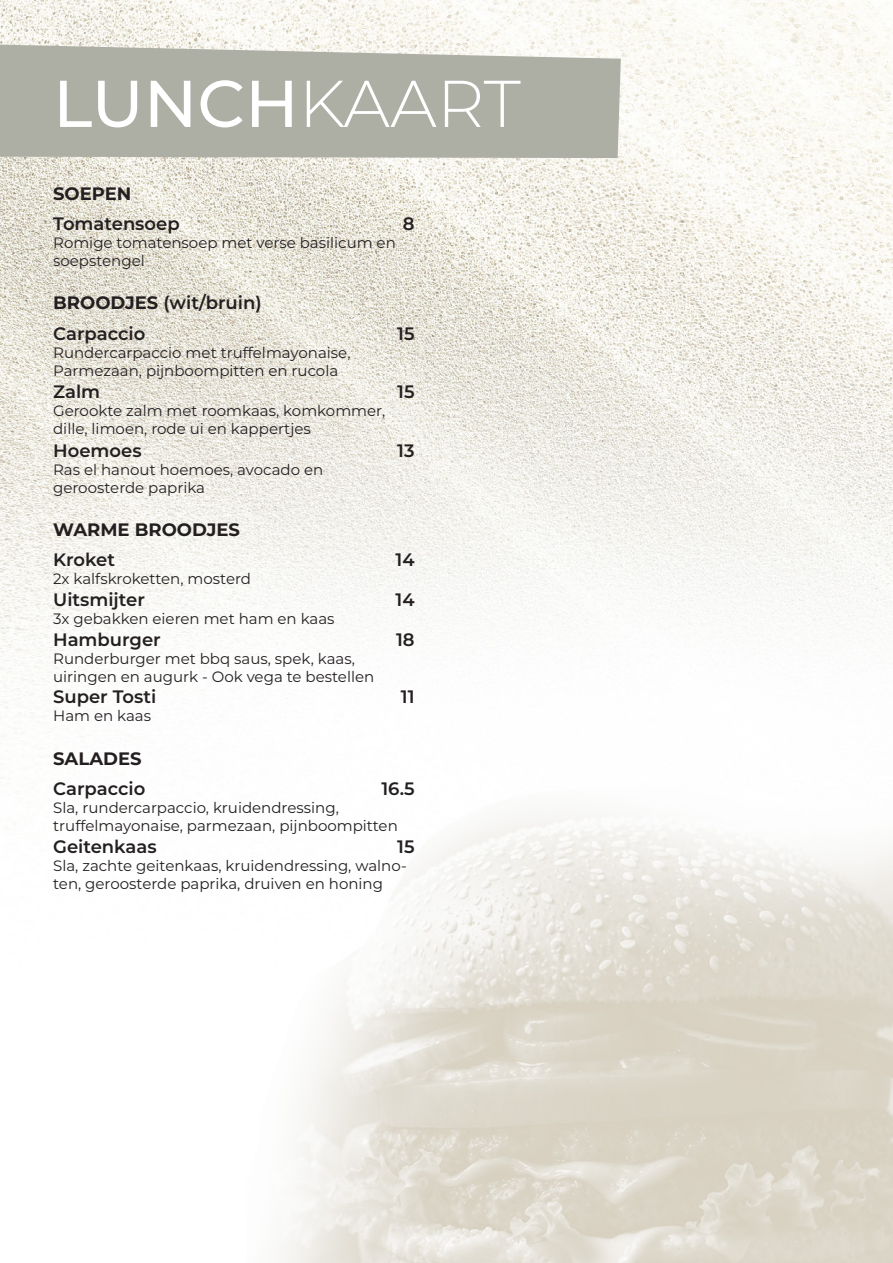
<style>
.page{position:relative;width:893px;height:1263px;background:#fff}
.page>*{position:absolute;margin:0;border:0;box-sizing:border-box;transform-origin:0 0}
.t1{font:500 66px "Montserrat";color:#fff}
.t2{font:600 18px "Montserrat";color:#231f20}
.t3{font:700 18px "Montserrat";color:#231f20}
.t4{font:15px/18px "Montserrat";color:#231f20}
.s1{font-weight:300}
.s2{font-weight:700}
</style>
<div class="page">
<img style="left:0;top:0;width:893px;height:1263px">
<svg style="left:0;top:45px;width:621px;height:113px;background:#b1b2a8"></svg>
<p class="t1" style="left:53px;top:57px;width:469px">LUNCH<span class="s1">KAART</span></p>
<p class="t3" style="left:53px;top:181px;width:80px">SOEPEN</p>
<p class="t2" style="left:53px;top:211px;width:128px">Tomatensoep</p>
<p class="t2" style="left:403px;top:211px;width:13px">8</p>
<p class="t4" style="left:53px;top:233px;width:344px">Romige tomatensoep met verse basilicum en soepstengel</p>
<p class="t2" style="left:53px;top:290px;width:210px"><span class="s2">BROODJES</span> (wit/bruin)</p>
<p class="t2" style="left:53px;top:320px;width:94px">Carpaccio</p>
<p class="t2" style="left:397px;top:320px;width:19px">15</p>
<p class="t4" style="left:53px;top:343px;width:299px">Rundercarpaccio met truffelmayonaise,</p>
<p class="t4" style="left:53px;top:361px;width:287px">Parmezaan, pijnboompitten en rucola</p>
<p class="t2" style="left:53px;top:379px;width:49px">Zalm</p>
<p class="t2" style="left:397px;top:379px;width:19px">15</p>
<p class="t4" style="left:53px;top:401px;width:334px">Gerookte zalm met roomkaas, komkommer,</p>
<p class="t4" style="left:53px;top:419px;width:259px">dille, limoen, rode ui en kappertjes</p>
<p class="t2" style="left:53px;top:437px;width:90px">Hoemoes</p>
<p class="t2" style="left:397px;top:437px;width:19px">13</p>
<p class="t4" style="left:53px;top:460px;width:272px">Ras el hanout hoemoes, avocado en</p>
<p class="t4" style="left:53px;top:478px;width:153px">geroosterde paprika</p>
<p class="t3" style="left:53px;top:516px;width:188px">WARME BROODJES</p>
<p class="t2" style="left:53px;top:547px;width:63px">Kroket</p>
<p class="t2" style="left:395px;top:547px;width:21px">14</p>
<p class="t4" style="left:53px;top:569px;width:199px">2x kalfskroketten, mosterd</p>
<p class="t2" style="left:53px;top:587px;width:93px">Uitsmijter</p>
<p class="t2" style="left:395px;top:587px;width:21px">14</p>
<p class="t4" style="left:53px;top:609px;width:283px">3x gebakken eieren met ham en kaas</p>
<p class="t2" style="left:53px;top:627px;width:109px">Hamburger</p>
<p class="t2" style="left:396px;top:627px;width:20px">18</p>
<p class="t4" style="left:53px;top:649px;width:303px">Runderburger met bbq saus, spek, kaas,</p>
<p class="t4" style="left:53px;top:667px;width:323px">uiringen en augurk - Ook vega te bestellen</p>
<p class="t2" style="left:53px;top:684px;width:105px">Super Tosti</p>
<p class="t2" style="left:401px;top:684px;width:15px">11</p>
<p class="t4" style="left:53px;top:707px;width:99px">Ham en kaas</p>
<p class="t3" style="left:53px;top:745px;width:90px">SALADES</p>
<p class="t2" style="left:53px;top:775px;width:94px">Carpaccio</p>
<p class="t2" style="left:381px;top:775px;width:35px">16.5</p>
<p class="t4" style="left:53px;top:798px;width:287px">Sla, rundercarpaccio, kruidendressing,</p>
<p class="t4" style="left:53px;top:816px;width:346px">truffelmayonaise, parmezaan, pijnboompitten</p>
<p class="t2" style="left:53px;top:834px;width:105px">Geitenkaas</p>
<p class="t2" style="left:397px;top:834px;width:19px">15</p>
<p class="t4" style="left:53px;top:856px;width:355px">Sla, zachte geitenkaas, kruidendressing, walno&shy;ten, geroosterde paprika, druiven en honing</p>
</div>
